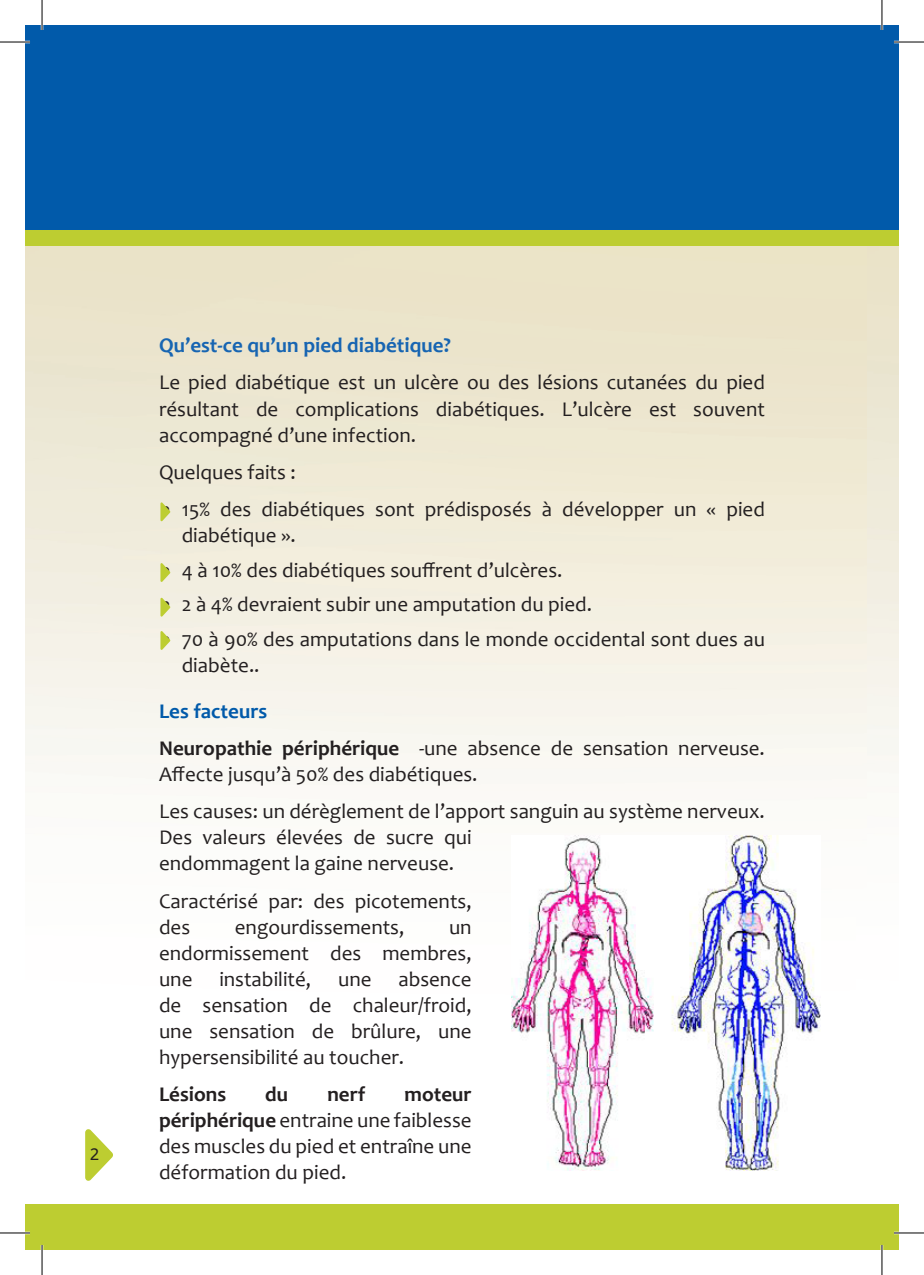
<style>
.page{position:relative;width:924px;height:1275px;background:#fff}
.page>*{position:absolute;margin:0;border:0;box-sizing:border-box;transform-origin:0 0}
.t1{font:21px/26px "Candara";color:#231f20}
.t2{font:700 21px "Candara";color:#1765b2}
.t3{font:700 21px "Candara";color:#231f20}
.t4{font:700 21px "Candara";color:#015aaa}
.t5{font:21px "Fb Typo Pas";color:#231f20}
.s1{font-weight:700}
</style>
<div class="page">
<img style="left:25px;top:245px;width:842px;height:772px">
<img style="left:867px;top:245px;width:31px;height:528px">
<img style="left:855px;top:902px;width:12px;height:115px">
<div style="left:25px;top:25px;width:873px;height:205px;background:#015aaa"></div>
<div style="left:25px;top:230px;width:873px;height:15px;background:#bdcd31"></div>
<div style="left:25px;top:1204px;width:873px;height:46px;background:#bdcd31"></div>
<svg style="left:85px;top:1129px;width:28px;height:52px"></svg>
<svg style="left:160px;top:502px;width:10px;height:19px"></svg>
<svg style="left:160px;top:597px;width:10px;height:19px"></svg>
<svg style="left:160px;top:563px;width:10px;height:19px"></svg>
<svg style="left:160px;top:631px;width:10px;height:19px"></svg>
<img style="left:511px;top:835px;width:309px;height:335px">
<hr style="left:0;top:41px;width:30px;height:2px;background:#fff">
<hr style="left:893px;top:41px;width:30px;height:2px;background:#fff">
<hr style="left:0;top:1231px;width:30px;height:3px;background:#fff">
<hr style="left:893px;top:1231px;width:30px;height:3px;background:#fff">
<hr style="left:41px;top:0;width:2px;height:30px;background:#fff">
<hr style="left:41px;top:1245px;width:2px;height:30px;background:#fff">
<hr style="left:880px;top:0;width:2px;height:30px;background:#fff">
<hr style="left:880px;top:1245px;width:2px;height:30px;background:#fff">
<hr style="left:0;top:42px;width:30px;height:1px;background:#000">
<hr style="left:893px;top:42px;width:30px;height:1px;background:#000">
<hr style="left:0;top:1232px;width:30px;height:1px;background:#000">
<hr style="left:893px;top:1232px;width:30px;height:1px;background:#000">
<hr style="left:42px;top:0;width:1px;height:30px;background:#000">
<hr style="left:42px;top:1245px;width:1px;height:30px;background:#000">
<hr style="left:881px;top:0;width:1px;height:30px;background:#000">
<hr style="left:881px;top:1245px;width:1px;height:30px;background:#000">
<p class="t5" style="left:90px;top:1143px;width:11px">2</p>
<p class="t2" style="left:159px;top:332px;width:293px">Qu’est-ce qu’un pied diabétique?</p>
<p class="t1" style="left:159px;top:369px;width:607px;text-align:justify">Le pied diabétique est un ulcère ou des lésions cutanées du pied résultant de complications diabétiques. L’ulcère est souvent accompagné d’une infection.</p>
<p class="t1" style="left:159px;top:459px;width:138px">Quelques faits :</p>
<p class="t1" style="left:182px;top:496px;width:584px;text-indent:-23px">• 15% des diabétiques sont prédisposés à développer un « pied diabétique ».</p>
<p class="t1" style="left:159px;top:557px;width:405px">• 4 à 10% des diabétiques souffrent d’ulcères.</p>
<p class="t1" style="left:159px;top:591px;width:434px">• 2 à 4% devraient subir une amputation du pied.</p>
<p class="t1" style="left:182px;top:626px;width:584px;text-indent:-23px">• 70 à 90% des amputations dans le monde occidental sont dues au diabète..</p>
<p class="t4" style="left:159px;top:697px;width:110px">Les facteurs</p>
<p class="t1" style="left:159px;top:735px;width:607px"><span class="s1">Neuropathie périphérique</span> -une absence de sensation nerveuse.<br>Affecte jusqu’à 50% des diabétiques.</p>
<p class="t1" style="left:159px;top:798px;width:607px">Les causes: un dérèglement de l’apport sanguin au système nerveux.<br>Des valeurs élevées de sucre qui<br>endommagent la gaine nerveuse.</p>
<p class="t1" style="left:159px;top:887px;width:314px">Caractérisé par: des picotements, des</p>
<p class="t1" style="left:235px;top:913px;width:171px">engourdissements,</p>
<p class="t1" style="left:159px;top:913px;width:314px;text-align:justify;text-indent:290px">un endormissement des membres, une</p>
<p class="t1" style="left:159px;top:965px;width:314px;text-align:justify;text-indent:239px">absence de sensation de chaleur/froid, une sensation de brûlure, une hypersensibilité au toucher.</p>
<p class="t3" style="left:159px;top:1081px;width:69px">Lésions</p>
<p class="t3" style="left:265px;top:1081px;width:24px">du</p>
<p class="t3" style="left:327px;top:1081px;width:39px">nerf</p>
<p class="t1" style="left:219px;top:965px;width:93px">instabilité,</p>
<p class="t1" style="left:338px;top:965px;width:35px">une</p>
<p class="t1" style="left:159px;top:1081px;width:314px;text-align:justify;text-indent:245px"><span class="s1">moteur périphérique</span> entraine une faiblesse des muscles du pied et entraîne une déformation du pied.</p>
</div>
